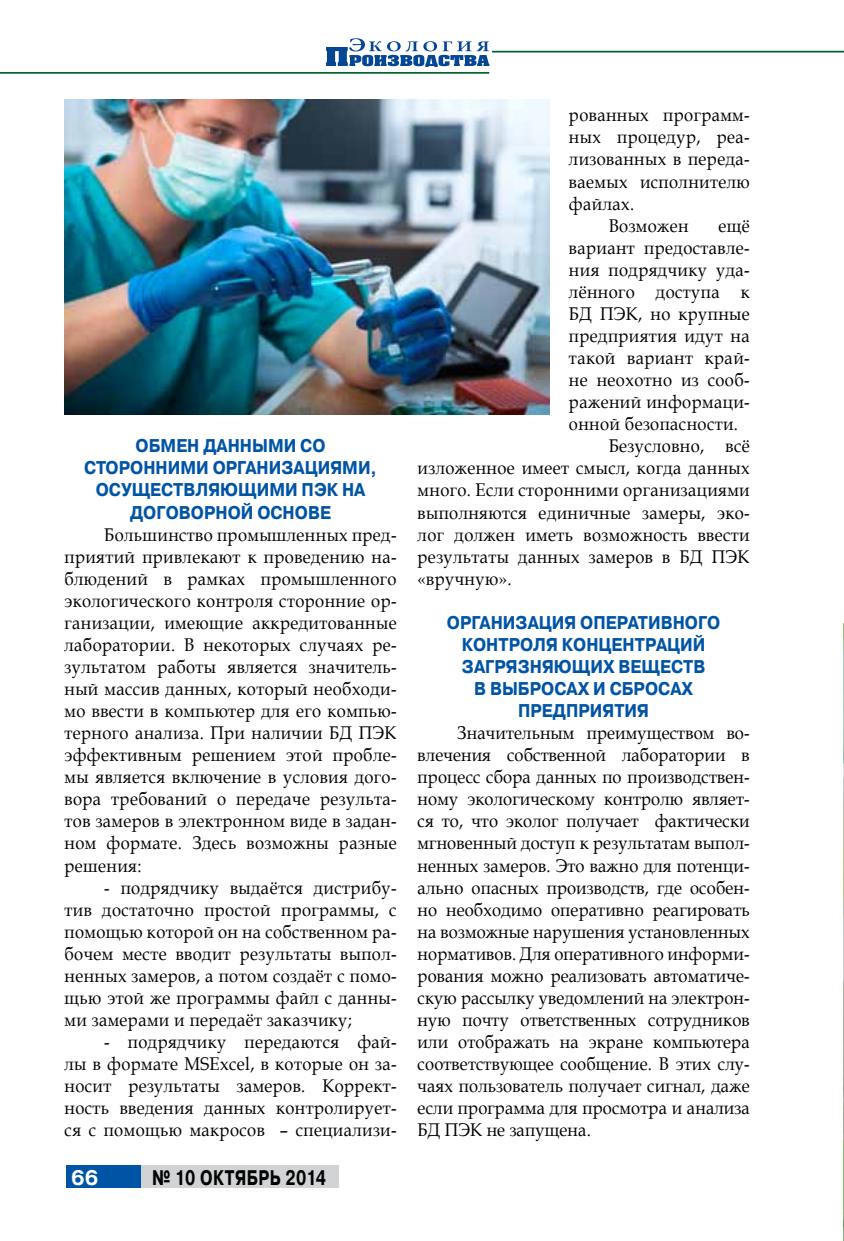
<style>
.page{position:relative;width:844px;height:1241px;background:#fff}
.page>*{position:absolute;margin:0;border:0;box-sizing:border-box;transform-origin:0 0}
.t1{font:700 21px "Pragmatica C";letter-spacing:.025em;color:#000;scale:.75 1}
.t2{font:700 21px "Pragmatica C";color:#fff}
.t3{font:18.38px/22.1px "Book Antiqua";letter-spacing:.025em;color:#000;text-align:justify;scale:.9 1}
.t4{font:700 18.38px/22.1px "Pragmatica C";color:#0054a6;text-align:center;scale:.9 1}
</style>
<div class="page">
<div style="left:140px;top:1165px;width:198px;height:22px;background:#d1d3d4"></div>
<svg style="left:326px;top:38px;width:163px;height:29px"></svg>
<div style="left:66px;top:1165px;width:75px;height:22px;background:#0054a6"></div>
<hr style="left:0;top:72px;width:489px;height:2px;background:#00652e">
<hr style="left:492px;top:51px;width:351px;height:1px;background:#00652e">
<img style="left:64px;top:99px;width:485px;height:315px">
<p class="t4" style="left:84px;top:435px;width:327px">Обмен данными со сторонними организациями, осуществляющими ПЭК на договорной основе</p>
<p class="t3" style="left:64px;top:523px;width:370px;text-indent:40px">Большинство промышленных пред&shy;приятий привлекают к проведению на&shy;блюдений в рамках промышленного экологического контроля сторонние ор&shy;ганизации, имеющие аккредитованные лаборатории. В некоторых случаях ре&shy;зультатом работы является значитель&shy;ный массив данных, который необходи&shy;мо ввести в компьютер для его компью&shy;терного анализа. При наличии БД ПЭК эффективным решением этой пробле&shy;мы является включение в условия дого&shy;вора требований о передаче результа&shy;тов замеров в электронном виде в задан&shy;ном формате. Здесь возможны разные решения:</p>
<p class="t3" style="left:65px;top:875px;width:370px;text-indent:40px">- подрядчику выдаётся дистрибу&shy;тив достаточно простой программы, с помощью которой он на собственном ра&shy;бочем месте вводит результаты выпол&shy;ненных замеров, а потом создаёт с помо&shy;щью этой же программы файл с данны&shy;ми замерами и передаёт заказчику;</p>
<p class="t3" style="left:65px;top:1030px;width:370px;text-indent:40px">- подрядчику передаются фай&shy;лы в формате MSExcel, в которые он за&shy;носит результаты замеров. Коррект&shy;ность введения данных контролирует&shy;ся с помощью макросов – специализи-</p>
<p class="t2" style="left:71px;top:1165px;width:29px">66</p>
<p class="t1" style="left:152px;top:1165px;width:233px">№ 10 октябрь 2014</p>
<p class="t3" style="left:569px;top:104px;width:202px">рованных программ-</p>
<p class="t3" style="left:569px;top:126px;width:202px">ных процедур, реа-</p>
<p class="t3" style="left:569px;top:148px;width:202px">лизованных в переда-</p>
<p class="t3" style="left:569px;top:170px;width:202px">ваемых исполнителю</p>
<p class="t3" style="left:569px;top:192px;width:74px">файлах.</p>
<p class="t3" style="left:608px;top:214px;width:90px">Возможен</p>
<p class="t3" style="left:718px;top:214px;width:36px">ещё</p>
<p class="t3" style="left:569px;top:236px;width:202px">вариант предоставле-</p>
<p class="t3" style="left:569px;top:258px;width:202px">ния подрядчику уда-</p>
<p class="t3" style="left:569px;top:280px;width:202px">лённого доступа к</p>
<p class="t3" style="left:569px;top:302px;width:202px">БД ПЭК, но крупные</p>
<p class="t3" style="left:569px;top:324px;width:202px">предприятия идут на</p>
<p class="t3" style="left:569px;top:346px;width:202px">такой вариант край-</p>
<p class="t3" style="left:569px;top:368px;width:202px">не неохотно из сооб-</p>
<p class="t3" style="left:569px;top:390px;width:202px">ражений информаци-</p>
<p class="t3" style="left:569px;top:412px;width:189px">онной безопасности.</p>
<p class="t3" style="left:608px;top:434px;width:158px">Безусловно, всё</p>
<p class="t3" style="left:417px;top:456px;width:370px">изложенное имеет смысл, когда данных</p>
<p class="t3" style="left:417px;top:478px;width:370px">много. Если сторонними организациями</p>
<p class="t3" style="left:417px;top:500px;width:370px">выполняются единичные замеры, эко-</p>
<p class="t3" style="left:417px;top:523px;width:370px">лог должен иметь возможность ввести</p>
<p class="t3" style="left:417px;top:545px;width:370px">результаты данных замеров в БД ПЭК</p>
<p class="t3" style="left:417px;top:567px;width:106px">«вручную».</p>
<p class="t4" style="left:447px;top:611px;width:305px">Организация оперативного контроля концентраций загрязняющих веществ<br>в выбросах и сбросах предприятия</p>
<p class="t3" style="left:417px;top:721px;width:370px;text-indent:40px">Значительным преимуществом во&shy;влечения собственной лаборатории в процесс сбора данных по производствен&shy;ному экологическому контролю являет&shy;ся то, что эколог получает фактически мгновенный доступ к результатам выпол&shy;ненных замеров. Это важно для потенци&shy;ально опасных производств, где особен&shy;но необходимо оперативно реагировать на возможные нарушения установленных нормативов. Для оперативного информи&shy;рования можно реализовать автоматиче&shy;скую рассылку уведомлений на электрон&shy;ную почту ответственных сотрудников или отображать на экране компьютера соответствующее сообщение. В этих слу&shy;чаях пользователь получает сигнал, даже если программа для просмотра и анализа БД ПЭК не запущена.</p>
</div>
